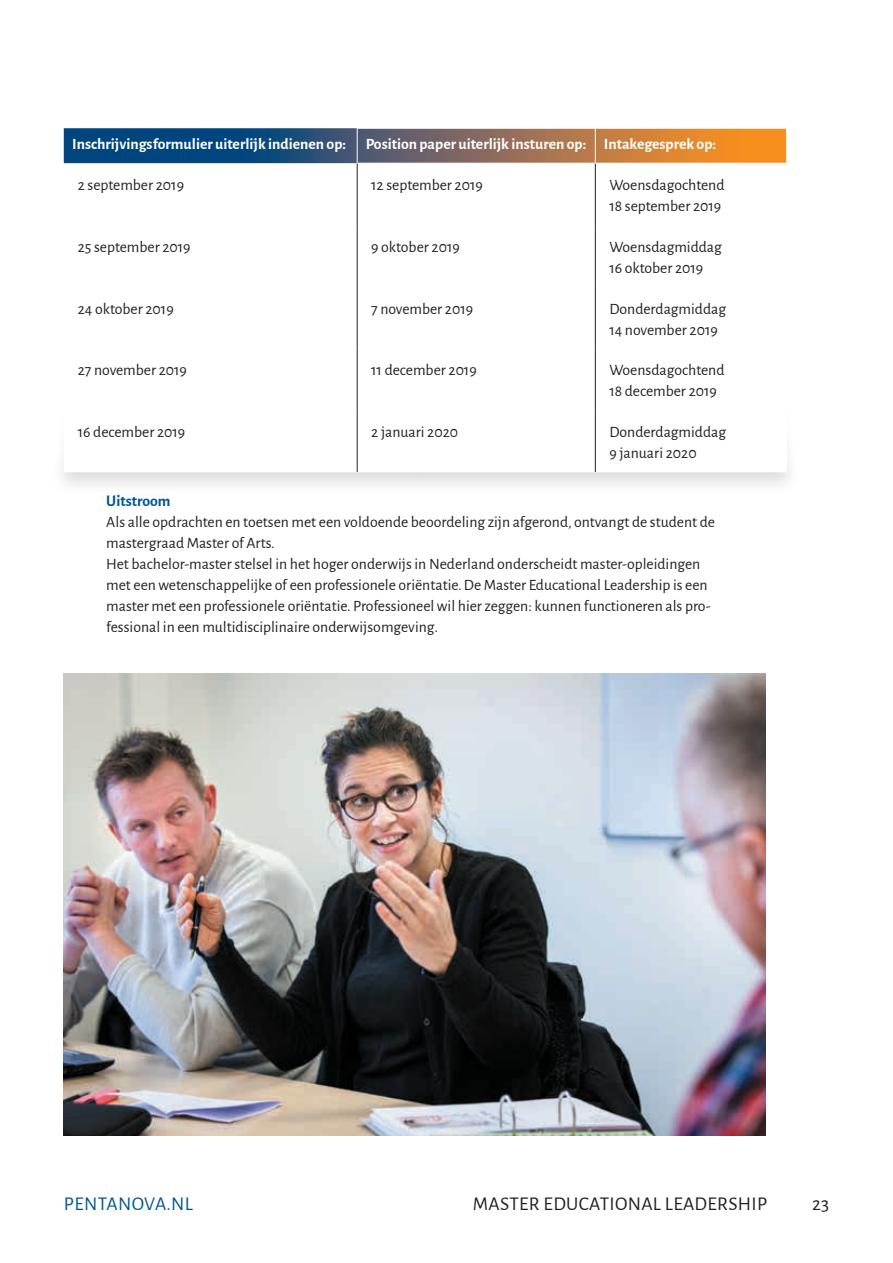
<style>
.page{position:relative;width:893px;height:1263px;background:#fff}
.page>*{position:absolute;margin:0;border:0;box-sizing:border-box;transform-origin:0 0}
.t1{font:19.5px "Alegreya Sans";letter-spacing:.015em;color:#231f20}
.t2{font:19.5px "Alegreya Sans";letter-spacing:.015em;color:#005595}
.t3{font:15.75px/21px "Alegreya Sans";color:#231f20}
.t4{font:700 15.75px "Alegreya Sans";color:#fff}
.t5{font:700 15.75px "Alegreya Sans";color:#005595}
</style>
<div class="page">
<img style="left:64px;top:674px;width:701px;height:462px">
<svg style="left:64px;top:128px;width:722px;height:35px;background:#6c645f"></svg>
<hr style="left:357px;top:128px;width:238px;height:1px;background:#fff">
<hr style="left:357px;top:129px;width:1px;height:34px;background:#fff">
<hr style="left:595px;top:128px;width:192px;height:1px;background:#fff">
<hr style="left:595px;top:129px;width:1px;height:34px;background:#fff">
<hr style="left:357px;top:164px;width:1px;height:61px;background:#231f20">
<hr style="left:357px;top:225px;width:1px;height:62px;background:#231f20">
<hr style="left:357px;top:287px;width:1px;height:62px;background:#231f20">
<hr style="left:357px;top:349px;width:1px;height:61px;background:#231f20">
<hr style="left:357px;top:410px;width:1px;height:62px;background:#231f20">
<hr style="left:595px;top:164px;width:1px;height:61px;background:#231f20">
<hr style="left:595px;top:225px;width:1px;height:62px;background:#231f20">
<hr style="left:595px;top:287px;width:1px;height:62px;background:#231f20">
<hr style="left:595px;top:349px;width:1px;height:61px;background:#231f20">
<hr style="left:595px;top:410px;width:1px;height:62px;background:#231f20">
<p class="t4" style="left:72px;top:132px;width:645px">Inschrijvingsformulier uiterlijk indienen op: Position paper uiterlijk insturen op: Intakegesprek op:</p>
<p class="t3" style="left:78px;top:174px;width:108px">2 september 2019</p>
<p class="t3" style="left:371px;top:174px;width:113px">12 september 2019</p>
<p class="t3" style="left:609px;top:174px;width:117px">Woensdagochtend<br>18 september 2019</p>
<p class="t3" style="left:78px;top:236px;width:114px">25 september 2019</p>
<p class="t3" style="left:371px;top:236px;width:90px">9 oktober 2019</p>
<p class="t3" style="left:609px;top:236px;width:114px">Woensdagmiddag<br>16 oktober 2019</p>
<p class="t3" style="left:78px;top:297px;width:97px">24 oktober 2019</p>
<p class="t3" style="left:371px;top:297px;width:104px">7 november 2019</p>
<p class="t3" style="left:609px;top:297px;width:118px">Donderdagmiddag<br>14 november 2019</p>
<p class="t3" style="left:78px;top:359px;width:111px">27 november 2019</p>
<p class="t3" style="left:371px;top:359px;width:107px">11 december 2019</p>
<p class="t3" style="left:609px;top:359px;width:117px">Woensdagochtend<br>18 december 2019</p>
<p class="t3" style="left:78px;top:421px;width:109px">16 december 2019</p>
<p class="t3" style="left:371px;top:421px;width:89px">2 januari 2020</p>
<p class="t3" style="left:609px;top:421px;width:118px">Donderdagmiddag<br>9 januari 2020</p>
<p class="t5" style="left:106px;top:489px;width:66px">Uitstroom</p>
<p class="t3" style="left:106px;top:510px;width:610px">Als alle opdrachten en toetsen met een voldoende beoordeling zijn afgerond, ontvangt de student de mastergraad Master of Arts.<br>Het bachelor-master stelsel in het hoger onderwijs in Nederland onderscheidt master-opleidingen met een wetenschappelijke of een professionele oriëntatie. De Master Educational Leadership is een master met een professionele oriëntatie. Professioneel wil hier zeggen: kunnen functioneren als pro&shy;fessional in een multidisciplinaire onderwijsomgeving.</p>
<p class="t2" style="left:64px;top:1190px;width:130px">PENTANOVA.NL</p>
<p class="t1" style="left:473px;top:1190px;width:296px">MASTER EDUCATIONAL LEADERSHIP</p>
<p class="t1" style="left:812px;top:1190px;width:18px">23</p>
</div>
